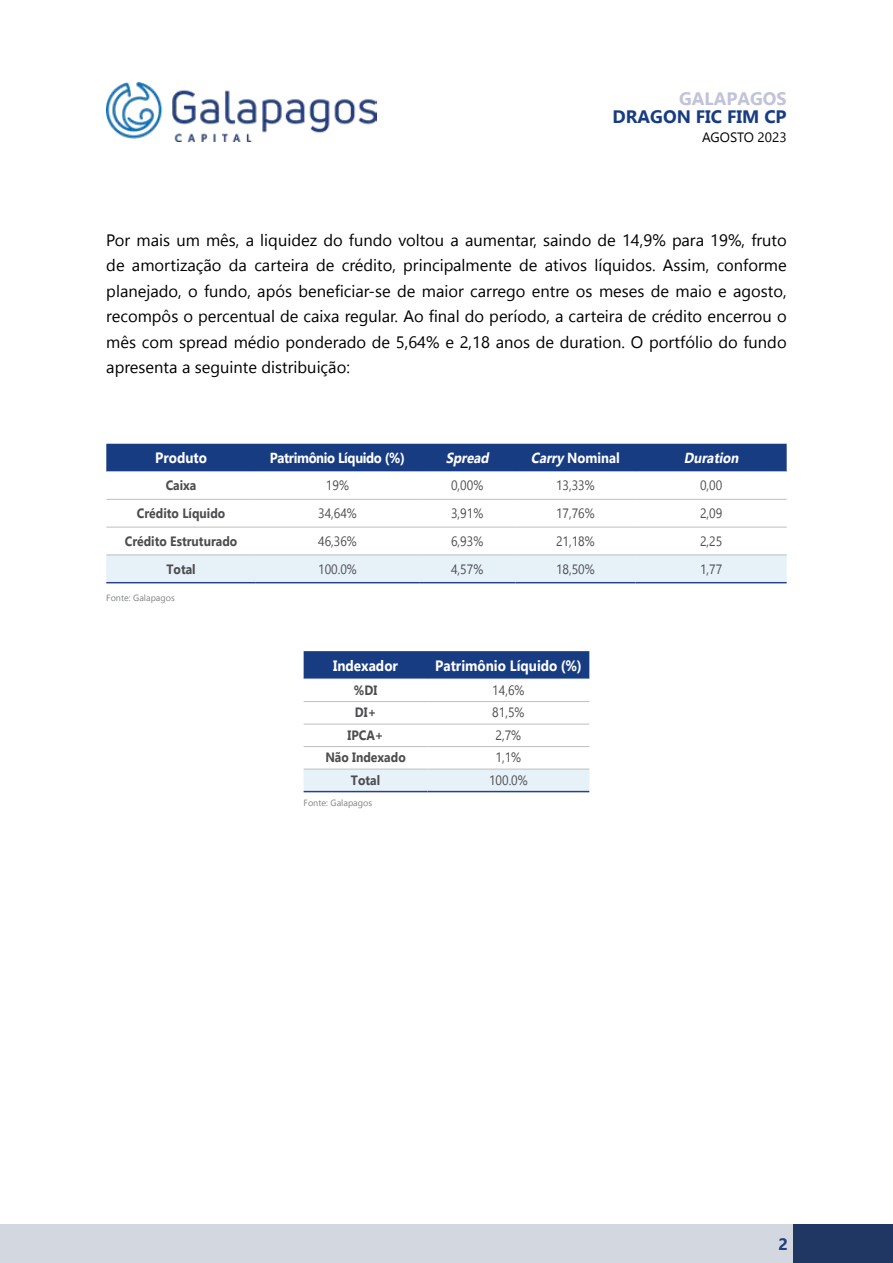
<style>
.page{position:relative;width:893px;height:1263px;background:#fff}
.page>*{position:absolute;margin:0;border:0;box-sizing:border-box;transform-origin:0 0}
.t1{font:700 18px "Gadugi";color:#183c81}
.t2{font:700 18px "Gadugi";color:#c1c3d9}
.t3{font:16.5px/25.5px "Gadugi";color:#000;text-align:justify}
.t4{font:700 16.5px "Gadugi";color:#223f7e}
.t5{font:700 15px "Gadugi";color:#fff;scale:.9 1}
.t6{font:700 14.55px "Gadugi";letter-spacing:-.03em;color:#fff;scale:.9 1}
.t7{font:italic 700 14.55px "Gadugi";color:#fff;scale:.9 1}
.t8{font:700 14.55px "Gadugi";color:#fff;scale:.9 1}
.t9{font:13.5px "Gadugi";color:#4d4d4f;scale:.9 1}
.t10{font:700 13.5px "Gadugi";color:#4d4d4f;scale:.9 1}
.t11{font:13.5px "Gadugi";color:#000}
.t12{font:9px "Gadugi";color:#808285}
.s1{font-style:italic}
</style>
<div class="page">
<div style="left:0;top:1225px;width:893px;height:38px;background:#d2d7e0"></div>
<div style="left:793px;top:1225px;width:100px;height:38px;background:#203764"></div>
<img style="left:106px;top:83px;width:270px;height:59px">
<div style="left:106px;top:444px;width:681px;height:27px;background:#183c81"></div>
<div style="left:106px;top:555px;width:681px;height:27px;background:#e6f1f8"></div>
<hr style="left:106px;top:471px;width:150px;height:1px;background:#bcbec0">
<hr style="left:256px;top:471px;width:163px;height:1px;background:#bcbec0">
<hr style="left:419px;top:471px;width:96px;height:1px;background:#bcbec0">
<hr style="left:515px;top:471px;width:121px;height:1px;background:#bcbec0">
<hr style="left:636px;top:471px;width:151px;height:1px;background:#bcbec0">
<hr style="left:106px;top:499px;width:150px;height:1px;background:#bcbec0">
<hr style="left:256px;top:499px;width:163px;height:1px;background:#bcbec0">
<hr style="left:419px;top:499px;width:96px;height:1px;background:#bcbec0">
<hr style="left:515px;top:499px;width:121px;height:1px;background:#bcbec0">
<hr style="left:636px;top:499px;width:151px;height:1px;background:#bcbec0">
<hr style="left:106px;top:527px;width:150px;height:1px;background:#bcbec0">
<hr style="left:256px;top:527px;width:163px;height:1px;background:#bcbec0">
<hr style="left:419px;top:527px;width:96px;height:1px;background:#bcbec0">
<hr style="left:515px;top:527px;width:121px;height:1px;background:#bcbec0">
<hr style="left:636px;top:527px;width:151px;height:1px;background:#bcbec0">
<hr style="left:106px;top:554px;width:150px;height:1px;background:#bcbec0">
<hr style="left:256px;top:554px;width:163px;height:1px;background:#bcbec0">
<hr style="left:419px;top:554px;width:96px;height:1px;background:#bcbec0">
<hr style="left:515px;top:554px;width:121px;height:1px;background:#bcbec0">
<hr style="left:636px;top:554px;width:151px;height:1px;background:#bcbec0">
<hr style="left:106px;top:582px;width:150px;height:1px;background:#25408f">
<hr style="left:256px;top:582px;width:163px;height:1px;background:#25408f">
<hr style="left:419px;top:582px;width:96px;height:1px;background:#25408f">
<hr style="left:515px;top:582px;width:121px;height:1px;background:#25408f">
<hr style="left:636px;top:582px;width:151px;height:1px;background:#25408f">
<svg style="left:304px;top:651px;width:285px;height:28px;background:#1c3f83"></svg>
<div style="left:304px;top:770px;width:285px;height:21px;background:#e6f1f8"></div>
<hr style="left:304px;top:701px;width:123px;height:1px;background:#bcbec0">
<hr style="left:427px;top:701px;width:162px;height:1px;background:#bcbec0">
<hr style="left:304px;top:724px;width:123px;height:1px;background:#bcbec0">
<hr style="left:427px;top:724px;width:162px;height:1px;background:#bcbec0">
<hr style="left:304px;top:746px;width:123px;height:1px;background:#bcbec0">
<hr style="left:427px;top:746px;width:162px;height:1px;background:#bcbec0">
<hr style="left:304px;top:769px;width:123px;height:1px;background:#bcbec0">
<hr style="left:427px;top:769px;width:162px;height:1px;background:#bcbec0">
<hr style="left:304px;top:791px;width:123px;height:1px;background:#25408f">
<hr style="left:427px;top:791px;width:162px;height:1px;background:#25408f">
<p class="t2" style="left:679px;top:88px;width:109px">GALAPAGOS</p>
<p class="t1" style="left:613px;top:106px;width:176px">DRAGON FIC FIM CP</p>
<p class="t11" style="left:702px;top:129px;width:86px">AGOSTO 2023</p>
<p class="t3" style="left:106px;top:227px;width:682px">Por mais um mês, a liquidez do fundo voltou a aumentar, saindo de 14,9% para 19%, fruto de amortização da carteira de crédito, principalmente de ativos líquidos. Assim, conforme planejado, o fundo, após beneficiar-se de maior carrego entre os meses de maio e agosto, recompôs o percentual de caixa regular. Ao final do período, a carteira de crédito encerrou o mês com spread médio ponderado de 5,64% e 2,18 anos de duration. O portfólio do fundo apresenta a seguinte distribuição:</p>
<p class="t5" style="left:155px;top:449px;width:59px">Produto</p>
<p class="t6" style="left:270px;top:449px;width:152px">Patrimônio Líquido (%)</p>
<p class="t7" style="left:446px;top:449px;width:53px">Spread</p>
<p class="t8" style="left:531px;top:449px;width:100px"><span class="s1">Carry</span> Nominal</p>
<p class="t7" style="left:684px;top:449px;width:66px">Duration</p>
<p class="t10" style="left:166px;top:477px;width:36px">Caixa</p>
<p class="t9" style="left:326px;top:477px;width:27px">19%</p>
<p class="t9" style="left:451px;top:477px;width:37px">0,00%</p>
<p class="t9" style="left:556px;top:477px;width:45px">13,33%</p>
<p class="t9" style="left:700px;top:477px;width:26px">0,00</p>
<p class="t10" style="left:137px;top:505px;width:100px">Crédito Líquido</p>
<p class="t9" style="left:318px;top:505px;width:45px">34,64%</p>
<p class="t9" style="left:451px;top:505px;width:37px">3,91%</p>
<p class="t9" style="left:556px;top:505px;width:45px">17,76%</p>
<p class="t9" style="left:700px;top:505px;width:26px">2,09</p>
<p class="t10" style="left:125px;top:533px;width:127px">Crédito Estruturado</p>
<p class="t9" style="left:318px;top:533px;width:45px">46,36%</p>
<p class="t9" style="left:451px;top:533px;width:37px">6,93%</p>
<p class="t9" style="left:556px;top:533px;width:45px">21,18%</p>
<p class="t9" style="left:700px;top:533px;width:26px">2,25</p>
<p class="t10" style="left:166px;top:561px;width:34px">Total</p>
<p class="t9" style="left:318px;top:561px;width:45px">100.0%</p>
<p class="t9" style="left:451px;top:561px;width:37px">4,57%</p>
<p class="t9" style="left:556px;top:561px;width:45px">18,50%</p>
<p class="t9" style="left:700px;top:561px;width:26px">1,77</p>
<p class="t12" style="left:106px;top:593px;width:70px">Fonte: Galapagos</p>
<p class="t5" style="left:333px;top:656px;width:74px">Indexador</p>
<p class="t5" style="left:435px;top:656px;width:164px">Patrimônio Líquido (%)</p>
<p class="t10" style="left:354px;top:682px;width:27px">%DI</p>
<p class="t9" style="left:492px;top:682px;width:37px">14,6%</p>
<p class="t10" style="left:355px;top:704px;width:25px">DI+</p>
<p class="t9" style="left:492px;top:704px;width:37px">81,5%</p>
<p class="t10" style="left:348px;top:727px;width:42px">IPCA+</p>
<p class="t9" style="left:496px;top:727px;width:30px">2,7%</p>
<p class="t10" style="left:325px;top:749px;width:91px">Não Indexado</p>
<p class="t9" style="left:496px;top:749px;width:30px">1,1%</p>
<p class="t10" style="left:351px;top:772px;width:34px">Total</p>
<p class="t9" style="left:489px;top:772px;width:45px">100.0%</p>
<p class="t12" style="left:304px;top:797px;width:70px">Fonte: Galapagos</p>
<p class="t4" style="left:779px;top:1234px;width:11px">2</p>
</div>
